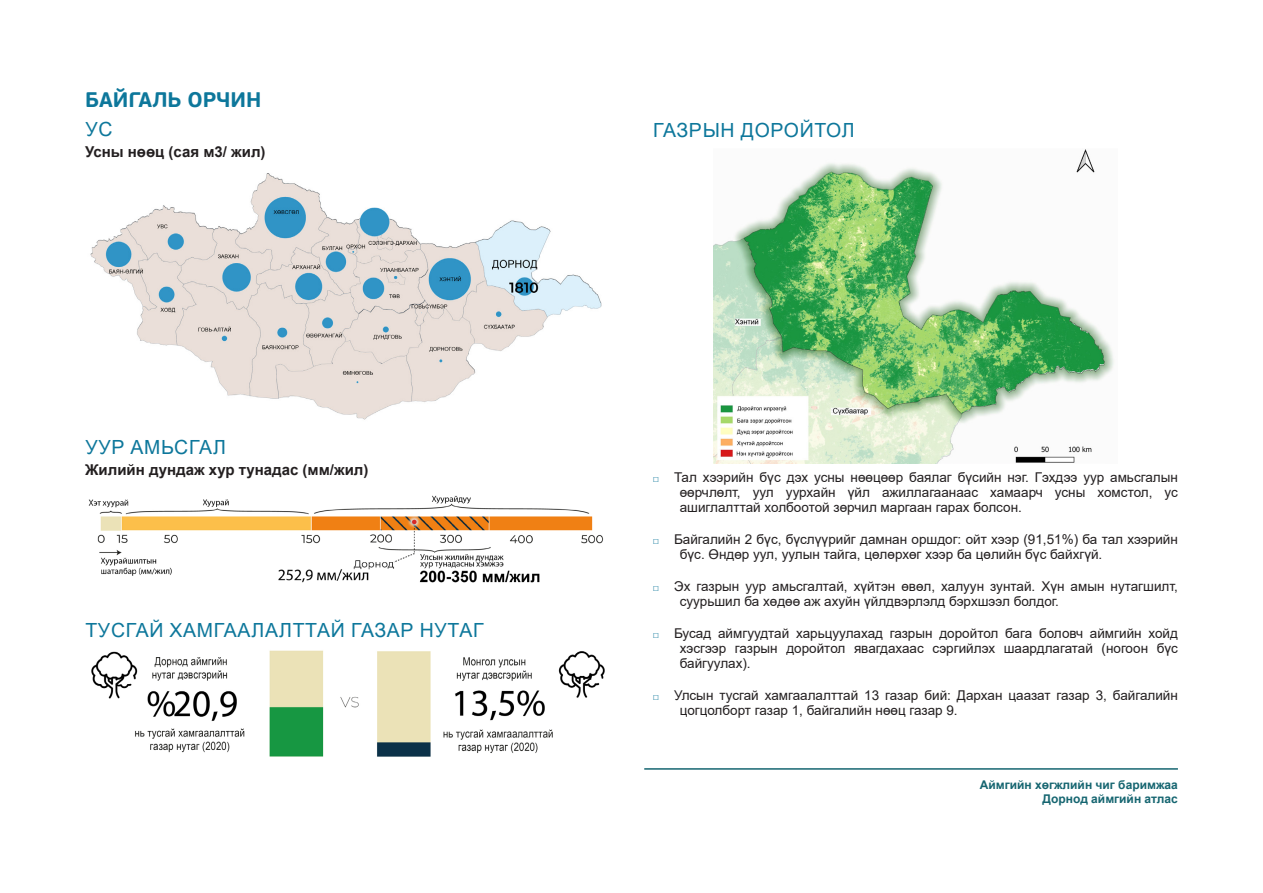
<style>
.page{position:relative;width:1263px;height:893px;background:#fff}
.page>*{position:absolute;margin:0;border:0;box-sizing:border-box;transform-origin:0 0}
.MAIN_TITLE_-_table_o{font:700 21px "PF Beau Sans Pro";color:#0d779b}
.MAIN_TITLE_-_table_o-2{font:19.5px "Arial";letter-spacing:.035em;color:#0d779b}
.MAIN_TITLE_-_table_o-3{font:700 15px "Arial";color:#231f20}
.MAIN_TITLE_-_table_o-4{font:13.5px/15px "Arial";color:#231f20}
.t1{font:700 12px "Arial";color:#156570}
.s1{font-weight:700;font-size:10.5px;color:#0d779b}
</style>
<div class="page">
<img style="left:713px;top:149px;width:401px;height:314px">
<img style="left:91px;top:650px;width:514px;height:107px">
<hr style="left:644px;top:768px;width:534px;height:2px;background:#156570">
<img style="left:88px;top:495px;width:515px;height:88px">
<img style="left:90px;top:173px;width:512px;height:247px">
<p class="MAIN_TITLE_-_table_o" style="left:85px;top:86px;width:178px">БАЙГАЛЬ ОРЧИН</p>
<p class="MAIN_TITLE_-_table_o-2" style="left:85px;top:116px;width:29px">УС</p>
<p class="MAIN_TITLE_-_table_o-3" style="left:85px;top:141px;width:182px">Усны нөөц (сая м3/ жил)</p>
<p class="MAIN_TITLE_-_table_o-2" style="left:85px;top:434px;width:142px">УУР АМЬСГАЛ</p>
<p class="MAIN_TITLE_-_table_o-3" style="left:85px;top:459px;width:285px">Жилийн дундаж хур тунадас (мм/жил)</p>
<p class="MAIN_TITLE_-_table_o-2" style="left:85px;top:616px;width:400px">ТУСГАЙ ХАМГААЛАЛТТАЙ ГАЗАР НУТАГ</p>
<p class="MAIN_TITLE_-_table_o-2" style="left:653px;top:117px;width:203px">ГАЗРЫН ДОРОЙТОЛ</p>
<p class="MAIN_TITLE_-_table_o-4" style="left:680px;top:470px;width:500px;text-align:justify;text-indent:-27px"><span class="s1">□</span> Тал хээрийн бүс дэх усны нөөцөөр баялаг бүсийн нэг. Гэхдээ уур амьсгалын өөрчлөлт, уул уурхайн үйл ажиллагаанаас хамаарч усны хомстол, ус ашиглалттай холбоотой зөрчил маргаан гарах болсон.</p>
<p class="MAIN_TITLE_-_table_o-4" style="left:680px;top:532px;width:500px;text-indent:-27px"><span class="s1">□</span> Байгалийн 2 бүс, бүслүүрийг дамнан оршдог: ойт хээр (91,51%) ба тал хээрийн бүс. Өндөр уул, уулын тайга, цөлөрхөг хээр ба цөлийн бүс байхгүй.</p>
<p class="MAIN_TITLE_-_table_o-4" style="left:680px;top:579px;width:500px;text-indent:-27px"><span class="s1">□</span> Эх газрын уур амьсгалтай, хүйтэн өвөл, халуун зунтай. Хүн амын нутагшилт, суурьшил ба хөдөө аж ахуйн үйлдвэрлэлд бэрхшээл болдог.</p>
<p class="MAIN_TITLE_-_table_o-4" style="left:680px;top:626px;width:500px;text-align:justify;text-indent:-27px"><span class="s1">□</span> Бусад аймгуудтай харьцуулахад газрын доройтол бага боловч аймгийн хойд хэсгээр газрын доройтол явагдахаас сэргийлэх шаардлагатай (ногоон бүс байгуулах).</p>
<p class="MAIN_TITLE_-_table_o-4" style="left:680px;top:688px;width:500px;text-indent:-27px"><span class="s1">□</span> Улсын тусгай хамгаалалттай 13 газар бий: Дархан цаазат газар 3, байгалийн цогцолборт газар 1, байгалийн нөөц газар 9.</p>
<p class="t1" style="left:980px;top:776px;width:200px">Аймгийн хөгжлийн чиг баримжаа</p>
<p class="t1" style="left:1042px;top:790px;width:137px">Дорнод аймгийн атлас</p>
</div>
